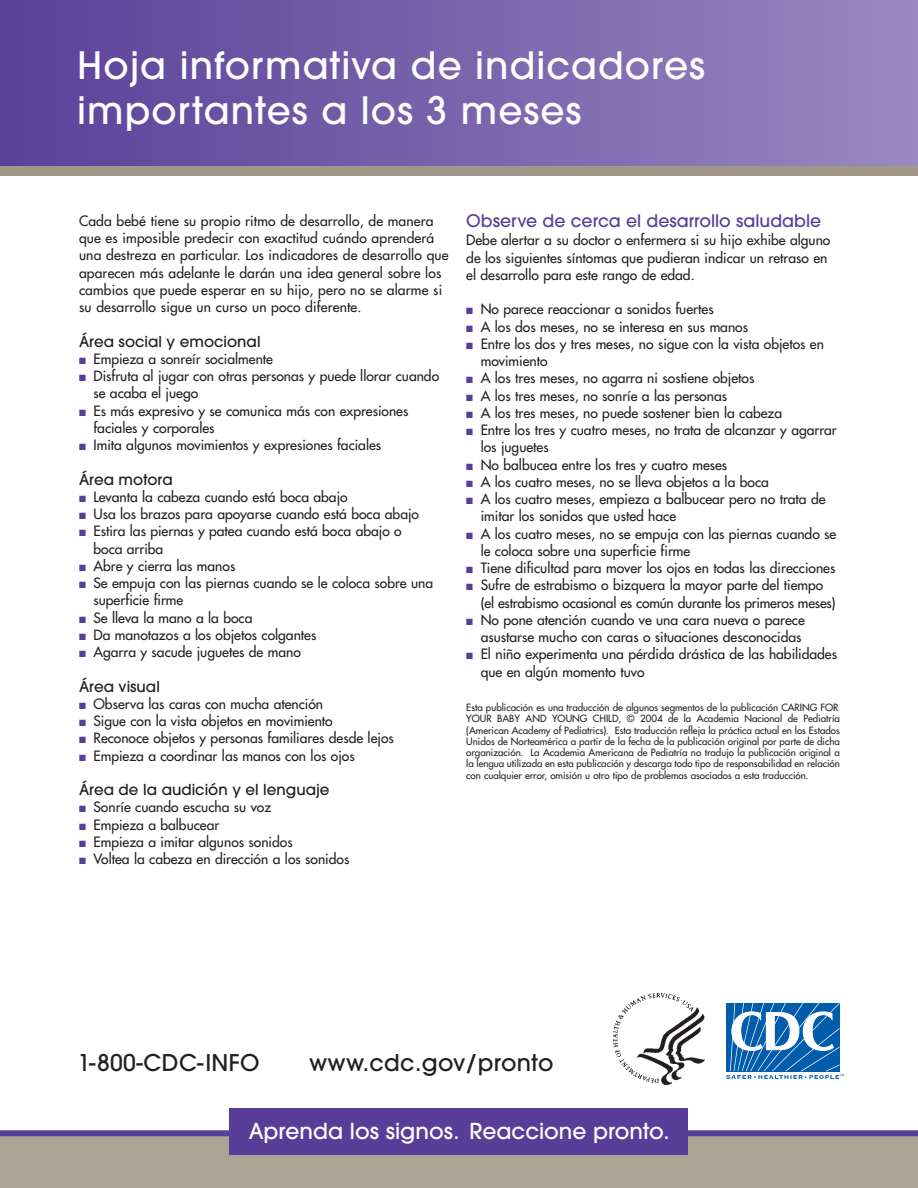
<style>
.page{position:relative;width:918px;height:1188px;background:#fff}
.page>*{position:absolute;margin:0;border:0;box-sizing:border-box;transform-origin:0 0}
.t1{font:500 37.5px/45px "Avant Garde";letter-spacing:.03em;color:#fff}
.t2{font:500 22.95px "Avant Garde";letter-spacing:.015em;color:#231f20}
.t3{font:500 21.9px "Avant Garde";color:#fff}
.t4{font:500 17.25px "Avant Garde";color:#593e99}
.t5{font:500 15px "Avant Garde";color:#231f20}
.t6{font:13.8px/17.2px "Futura";color:#231f20}
.t7{font:9.75px/11.2px "Futura";color:#231f20}
.s1{color:#593e99}
</style>
<div class="page">
<div style="left:0;top:1134px;width:918px;height:54px;background:#ada496"></div>
<div style="left:0;top:0;width:918px;height:176px;background:#a1988a"></div>
<div style="left:0;top:0;width:918px;height:166px;background:linear-gradient(to right,#5a4098,#9889c0)"></div>
<img style="left:613px;top:993px;width:92px;height:92px">
<svg style="left:726px;top:1003px;width:118px;height:76px"></svg>
<div style="left:0;top:1130px;width:918px;height:6px;background:#593e99"></div>
<div style="left:230px;top:1108px;width:458px;height:47px;background:#593e99"></div>
<p class="t1" style="left:77px;top:46px;width:629px">Hoja informativa de indicadores importantes a los 3 meses</p>
<p class="t6" style="left:79px;top:213px;width:371px">Cada bebé tiene su propio ritmo de desarrollo, de manera que es imposible predecir con exactitud cuándo aprenderá una destreza en particular. Los indicadores de desarrollo que aparecen más adelante le darán una idea general sobre los cambios que puede esperar en su hijo, pero no se alarme si su desarrollo sigue un curso un poco diferente.</p>
<p class="t5" style="left:79px;top:335px;width:183px">Área social y emocional</p>
<p class="t6" style="left:79px;top:351px;width:195px"><span class="s1">❋</span> Empieza a sonreír socialmente</p>
<p class="t6" style="left:93px;top:368px;width:347px;text-indent:-14px"><span class="s1">❋</span> Disfruta al jugar con otras personas y puede llorar cuando se acaba el juego</p>
<p class="t6" style="left:93px;top:403px;width:316px;text-indent:-14px"><span class="s1">❋</span> Es más expresivo y se comunica más con expresiones faciales y corporales</p>
<p class="t6" style="left:79px;top:437px;width:304px"><span class="s1">❋</span> Imita algunos movimientos y expresiones faciales</p>
<p class="t5" style="left:79px;top:473px;width:95px">Área motora</p>
<p class="t6" style="left:79px;top:489px;width:270px"><span class="s1">❋</span> Levanta la cabeza cuando está boca abajo</p>
<p class="t6" style="left:79px;top:506px;width:342px"><span class="s1">❋</span> Usa los brazos para apoyarse cuando está boca abajo</p>
<p class="t6" style="left:93px;top:524px;width:310px;text-indent:-14px"><span class="s1">❋</span> Estira las piernas y patea cuando está boca abajo o boca arriba</p>
<p class="t6" style="left:79px;top:558px;width:158px"><span class="s1">❋</span> Abre y cierra las manos</p>
<p class="t6" style="left:93px;top:575px;width:341px;text-indent:-14px"><span class="s1">❋</span> Se empuja con las piernas cuando se le coloca sobre una superficie firme</p>
<p class="t6" style="left:79px;top:610px;width:175px"><span class="s1">❋</span> Se lleva la mano a la boca</p>
<p class="t6" style="left:79px;top:627px;width:239px"><span class="s1">❋</span> Da manotazos a los objetos colgantes</p>
<p class="t6" style="left:79px;top:644px;width:223px"><span class="s1">❋</span> Agarra y sacude juguetes de mano</p>
<p class="t5" style="left:79px;top:680px;width:82px">Área visual</p>
<p class="t6" style="left:79px;top:696px;width:246px"><span class="s1">❋</span> Observa las caras con mucha atención</p>
<p class="t6" style="left:79px;top:713px;width:255px"><span class="s1">❋</span> Sigue con la vista objetos en movimiento</p>
<p class="t6" style="left:79px;top:731px;width:316px"><span class="s1">❋</span> Reconoce objetos y personas familiares desde lejos</p>
<p class="t6" style="left:79px;top:748px;width:277px"><span class="s1">❋</span> Empieza a coordinar las manos con los ojos</p>
<p class="t5" style="left:79px;top:784px;width:252px">Área de la audición y el lenguaje</p>
<p class="t6" style="left:79px;top:800px;width:194px"><span class="s1">❋</span> Sonríe cuando escucha su voz</p>
<p class="t6" style="left:79px;top:817px;width:142px"><span class="s1">❋</span> Empieza a balbucear</p>
<p class="t6" style="left:79px;top:834px;width:215px"><span class="s1">❋</span> Empieza a imitar algunos sonidos</p>
<p class="t6" style="left:79px;top:851px;width:272px"><span class="s1">❋</span> Voltea la cabeza en dirección a los sonidos</p>
<h4 class="t4" style="left:466px;top:214px;width:357px">Observe de cerca el desarrollo saludable</h4>
<p class="t6" style="left:466px;top:233px;width:366px">Debe alertar a su doctor o enfermera si su hijo exhibe alguno de los siguientes síntomas que pudieran indicar un retraso en el desarrollo para este rango de edad.</p>
<p class="t6" style="left:466px;top:302px;width:249px"><span class="s1">❋</span> No parece reaccionar a sonidos fuertes</p>
<p class="t6" style="left:466px;top:319px;width:283px"><span class="s1">❋</span> A los dos meses, no se interesa en sus manos</p>
<p class="t6" style="left:481px;top:336px;width:345px;text-indent:-14px"><span class="s1">❋</span> Entre los dos y tres meses, no sigue con la vista objetos en movimiento</p>
<p class="t6" style="left:466px;top:371px;width:290px"><span class="s1">❋</span> A los tres meses, no agarra ni sostiene objetos</p>
<p class="t6" style="left:466px;top:388px;width:262px"><span class="s1">❋</span> A los tres meses, no sonríe a las personas</p>
<p class="t6" style="left:466px;top:405px;width:317px"><span class="s1">❋</span> A los tres meses, no puede sostener bien la cabeza</p>
<p class="t6" style="left:481px;top:422px;width:358px;text-indent:-14px"><span class="s1">❋</span> Entre los tres y cuatro meses, no trata de alcanzar y agarrar los juguetes</p>
<p class="t6" style="left:466px;top:457px;width:263px"><span class="s1">❋</span> No balbucea entre los tres y cuatro meses</p>
<p class="t6" style="left:466px;top:474px;width:304px"><span class="s1">❋</span> A los cuatro meses, no se lleva objetos a la boca</p>
<p class="t6" style="left:481px;top:491px;width:346px;text-indent:-14px"><span class="s1">❋</span> A los cuatro meses, empieza a balbucear pero no trata de imitar los sonidos que usted hace</p>
<p class="t6" style="left:481px;top:526px;width:357px;text-indent:-14px"><span class="s1">❋</span> A los cuatro meses, no se empuja con las piernas cuando se le coloca sobre una superficie firme</p>
<p class="t6" style="left:466px;top:560px;width:371px"><span class="s1">❋</span> Tiene dificultad para mover los ojos en todas las direcciones</p>
<p class="t6" style="left:481px;top:578px;width:356px;text-indent:-14px"><span class="s1">❋</span> Sufre de estrabismo o bizquera la mayor parte del tiempo (el estrabismo ocasional es común durante los primeros meses)</p>
<p class="t6" style="left:466px;top:612px;width:340px;text-align:right"><span class="s1">❋</span> No pone atención cuando ve una cara nueva o parece asustarse mucho con caras o situaciones desconocidas</p>
<p class="t6" style="left:481px;top:647px;width:358px;text-indent:-14px"><span class="s1">❋</span> El niño experimenta una pérdida drástica de las habilidades que en algún momento tuvo</p>
<p class="t7" style="left:466px;top:702px;width:375px">Esta publicación es una traducción de algunos segmentos de la publicación CARING FOR YOUR BABY AND YOUNG CHILD, © 2004 de la Academia Nacional de Pediatría (American Academy of Pediatrics). Esta traducción refleja la práctica actual en los Estados Unidos de Norteamérica a partir de la fecha de la publicación original por parte de dicha organización. La Academia Americana de Pediatría no tradujo la publicación original a la lengua utilizada en esta publicación y descarga todo tipo de responsabilidad en relación con cualquier error, omisión u otro tipo de problemas asociados a esta traducción.</p>
<p class="t2" style="left:77px;top:1054px;width:184px">1-800-CDC-INFO</p>
<p class="t2" style="left:309px;top:1054px;width:246px">www.cdc.gov/pronto</p>
<p class="t3" style="left:249px;top:1123px;width:422px">Aprenda los signos. Reaccione pronto.</p>
</div>
